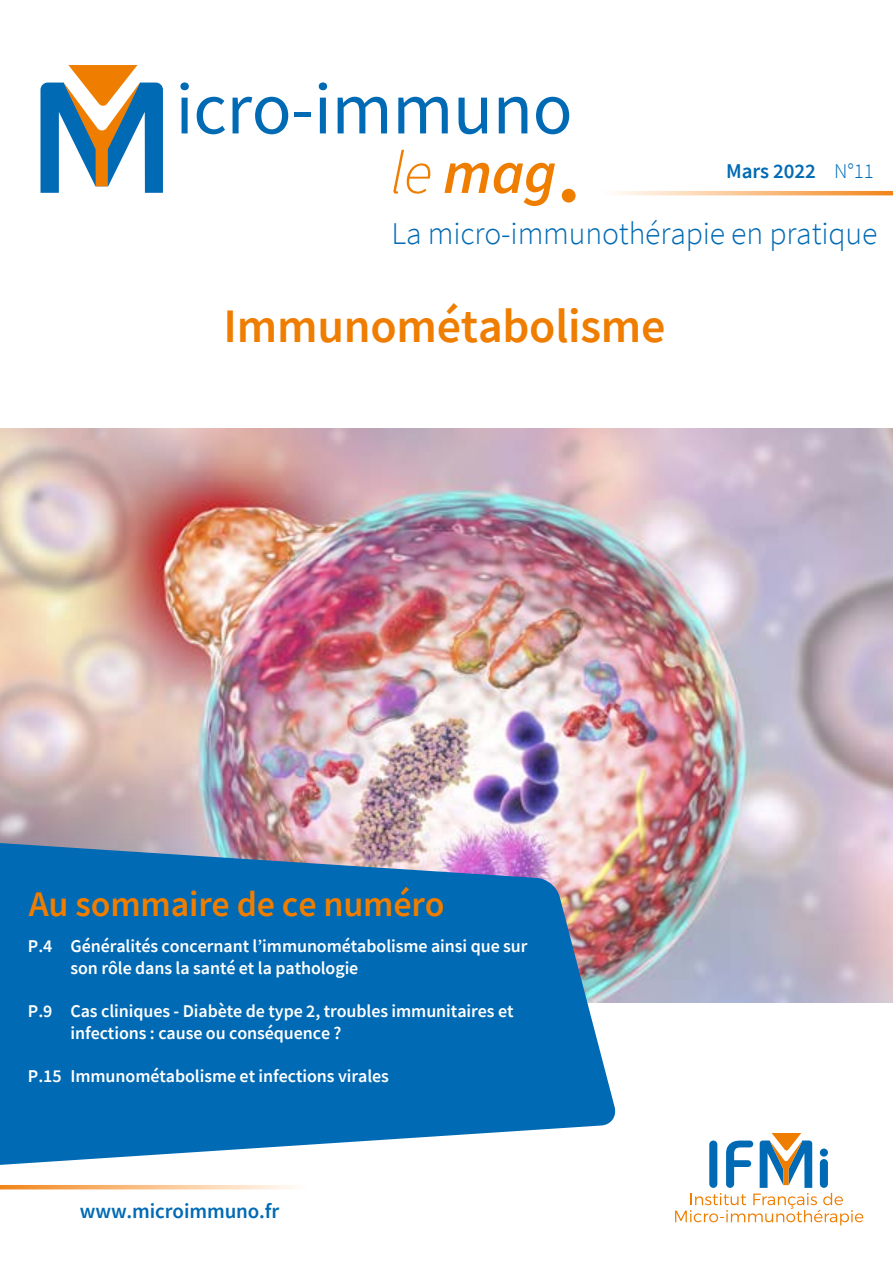
<style>
.page{position:relative;width:893px;height:1263px;background:#fff}
.page>*{position:absolute;margin:0;border:0;box-sizing:border-box;transform-origin:0 0}
.t1{font:73.65px "Source Sans Pro";letter-spacing:-.005em;color:#006ab4}
.t2{font:italic 600 60px "Source Sans Pro";color:#ef7d00}
.t3{font:600 48px "Source Sans Pro";letter-spacing:-.005em;color:#ef7d00}
.t4{font:600 36px "Source Sans Pro";letter-spacing:-.005em;color:#ef7d00}
.t5{font:300 31.65px "Source Sans Pro";letter-spacing:-.005em;color:#006ab4}
.t6{font:600 21px "Source Sans Pro";letter-spacing:-.005em;color:#006ab4}
.t7{font:600 18px/21.6px "Source Sans Pro";letter-spacing:-.005em;color:#fff}
.s1{font-weight:300}
</style>
<div class="page">
<img style="left:0;top:429px;width:893px;height:573px">
<svg style="left:0;top:1185px;width:294px;height:4px"></svg>
<svg style="left:616px;top:191px;width:277px;height:4px"></svg>
<svg style="left:675px;top:1133px;width:188px;height:92px"></svg>
<svg style="left:0;top:840px;width:617px;height:325px;background:#267ab8"></svg>
<svg style="left:41px;top:65px;width:122px;height:128px"></svg>
<div style="left:562px;top:189px;width:14px;height:14px;background:#ef7d00;border-radius:50%"></div>
<h1 class="t1" style="left:176px;top:62px;width:399px">icro-immuno</h1>
<h2 class="t2" style="left:391px;top:134px;width:167px"><span class="s1">le</span> mag</h2>
<p class="t6" style="left:726px;top:157px;width:149px">Mars 2022 <span class="s1">N°11</span></p>
<h3 class="t5" style="left:392px;top:214px;width:488px">La micro-immunothérapie en pratique</h3>
<h3 class="t3" style="left:224px;top:295px;width:443px">Immunométabolisme</h3>
<h3 class="t4" style="left:29px;top:881px;width:417px">Au sommaire de ce numéro</h3>
<p class="t7" style="left:70px;top:935px;width:458px;text-indent:-43px">P.4 Généralités concernant l’immunométabolisme ainsi que sur son rôle dans la santé et la pathologie</p>
<p class="t7" style="left:70px;top:1000px;width:445px;text-indent:-43px">P.9 Cas cliniques - Diabète de type 2, troubles immunitaires et infections : cause ou conséquence ?</p>
<p class="t7" style="left:28px;top:1065px;width:362px">P.15 Immunométabolisme et infections virales</p>
<p class="t6" style="left:80px;top:1197px;width:201px">www.microimmuno.fr</p>
</div>
